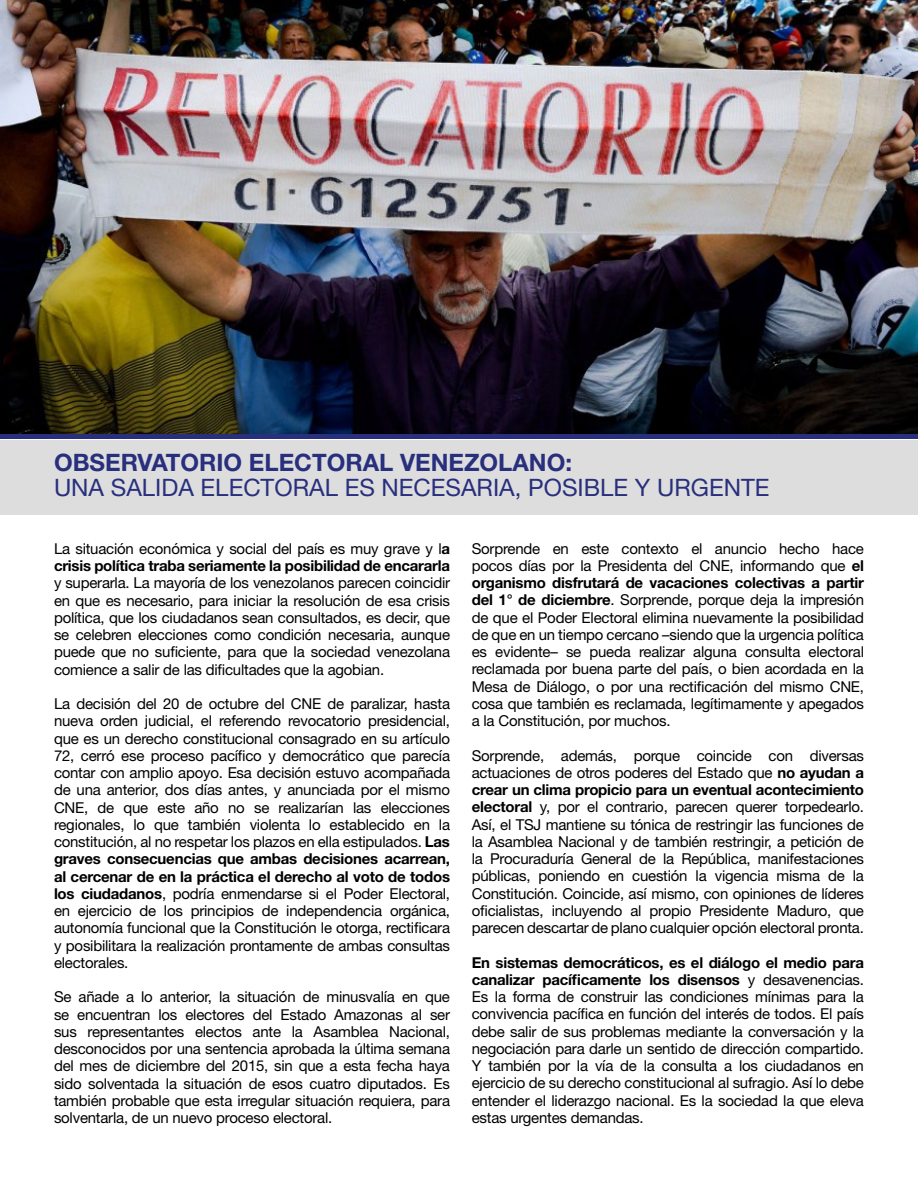
<style>
.page{position:relative;width:918px;height:1188px;background:#fff}
.page>*{position:absolute;margin:0;border:0;box-sizing:border-box;transform-origin:0 0}
.t1{font:24px "Helvetica Neue";color:#282f7d}
.t2{font:700 24px "Helvetica Neue";color:#282f7d}
.t3{font:15px/17.2px "Helvetica Neue";letter-spacing:-.015em;color:#000;text-align:justify}
.t4{font:700 15px/17.2px "Helvetica Neue";letter-spacing:-.015em;color:#000}
.s1{font-weight:400}
.s2{font-weight:700}
</style>
<div class="page">
<img style="left:0;top:0;width:918px;height:434px">
<div style="left:0;top:440px;width:918px;height:74px;background:#dedddd"></div>
<hr style="left:0;top:434px;width:918px;height:4px;background:#282f7d">
<h1 class="t2" style="left:54px;top:444px;width:520px">OBSERVATORIO ELECTORAL VENEZOLANO:</h1>
<h1 class="t1" style="left:54px;top:471px;width:717px">UNA SALIDA ELECTORAL ES NECESARIA, POSIBLE Y URGENTE</h1>
<p class="t4" style="left:54px;top:540px;width:398px"><span class="s1">La situación económica y social del país es muy grave y l</span>a crisis política traba seriamente la posibilidad de encararla</p>
<p class="t3" style="left:54px;top:575px;width:398px">y superarla. La mayoría de los venezolanos parecen coincidir en que es necesario, para iniciar la resolución de esa crisis política, que los ciudadanos sean consultados, es decir, que se celebren elecciones como condición necesaria, aunque puede que no suficiente, para que la sociedad venezolana comience a salir de las dificultades que la agobian.</p>
<p class="t3" style="left:54px;top:696px;width:398px">La decisión del 20 de octubre del CNE de paralizar, hasta nueva orden judicial, el referendo revocatorio presidencial, que es un derecho constitucional consagrado en su artículo 72, cerró ese proceso pacífico y democrático que parecía contar con amplio apoyo. Esa decisión estuvo acompañada de una anterior, dos días antes, y anunciada por el mismo CNE, de que este año no se realizarían las elecciones regionales, lo que también violenta lo establecido en la constitución, al no respetar los plazos en ella estipulados. <span class="s2">Las graves consecuencias que ambas decisiones acarrean, al cercenar de en la práctica el derecho al voto de todos los ciudadanos</span>, podría enmendarse si el Poder Electoral, en ejercicio de los principios de independencia orgánica, autonomía funcional que la Constitución le otorga, rectificara y posibilitara la realización prontamente de ambas consultas electorales.</p>
<p class="t3" style="left:54px;top:989px;width:398px">Se añade a lo anterior, la situación de minusvalía en que se encuentran los electores del Estado Amazonas al ser sus representantes electos ante la Asamblea Nacional, desconocidos por una sentencia aprobada la última semana del mes de diciembre del 2015, sin que a esta fecha haya sido solventada la situación de esos cuatro diputados. Es también probable que esta irregular situación requiera, para solventarla, de un nuevo proceso electoral.</p>
<p class="t3" style="left:472px;top:541px;width:394px">Sorprende en este contexto el anuncio hecho hace pocos días por la Presidenta del CNE, informando que <span class="s2">el organismo disfrutará de vacaciones colectivas a partir del 1° de diciembre</span>. Sorprende, porque deja la impresión de que el Poder Electoral elimina nuevamente la posibilidad de que en un tiempo cercano –siendo que la urgencia política es evidente– se pueda realizar alguna consulta electoral reclamada por buena parte del país, o bien acordada en la Mesa de Diálogo, o por una rectificación del mismo CNE, cosa que también es reclamada, legítimamente y apegados a la Constitución, por muchos.</p>
<p class="t3" style="left:472px;top:748px;width:394px">Sorprende, además, porque coincide con diversas actuaciones de otros poderes del Estado que <span class="s2">no ayudan a crear un clima propicio para un eventual acontecimiento electoral</span> y, por el contrario, parecen querer torpedearlo.<br>Así, el TSJ mantiene su tónica de restringir las funciones de la Asamblea Nacional y de también restringir, a petición de la Procuraduría General de la República, manifestaciones públicas, poniendo en cuestión la vigencia misma de la Constitución. Coincide, así mismo, con opiniones de líderes oficialistas, incluyendo al propio Presidente Maduro, que parecen descartar de plano cualquier opción electoral pronta.</p>
<p class="t3" style="left:472px;top:955px;width:394px"><span class="s2">En sistemas democráticos, es el diálogo el medio para canalizar pacíficamente los disensos</span> y desavenencias.<br>Es la forma de construir las condiciones mínimas para la convivencia pacífica en función del interés de todos. El país debe salir de sus problemas mediante la conversación y la negociación para darle un sentido de dirección compartido.<br>Y también por la vía de la consulta a los ciudadanos en ejercicio de su derecho constitucional al sufragio. Así lo debe entender el liderazgo nacional. Es la sociedad la que eleva estas urgentes demandas.</p>
</div>
